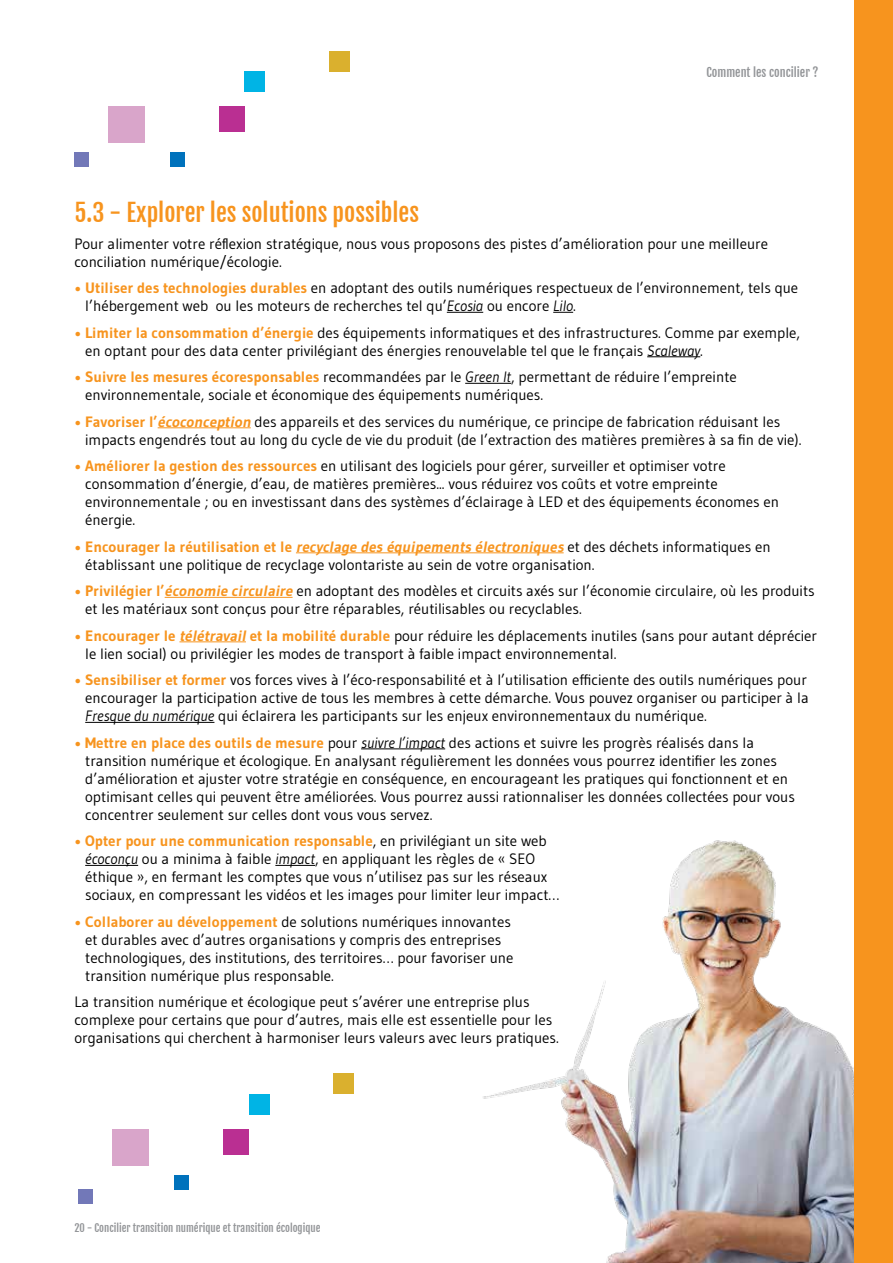
<style>
.page{position:relative;width:893px;height:1263px;background:#fff}
.page>*{position:absolute;margin:0;border:0;box-sizing:border-box;transform-origin:0 0}
.t1{font:24px "Fjalla One";color:#f7941e}
.t2{font:15px/18px "Gudea";color:#000}
.t3{font:12px "Fjalla One";color:#939598}
.t4{font:10.5px "Fjalla One";color:#939598}
.s1{font-weight:700;color:#f7941e}
.s2{font-style:italic}
.s3{font-weight:700;font-style:italic;color:#f7941e}
</style>
<div class="page">
<img style="left:483px;top:821px;width:372px;height:442px">
<div style="left:855px;top:0;width:38px;height:1263px;background:#f7941e"></div>
<div style="left:108px;top:106px;width:37px;height:37px;background:#d9a5ca"></div>
<div style="left:170px;top:152px;width:15px;height:15px;background:#0072bc"></div>
<div style="left:74px;top:152px;width:15px;height:15px;background:#7278b8"></div>
<div style="left:219px;top:106px;width:26px;height:26px;background:#ba2f92"></div>
<div style="left:245px;top:71px;width:20px;height:21px;background:#00b4e5"></div>
<div style="left:329px;top:51px;width:21px;height:20px;background:#dab02e"></div>
<div style="left:112px;top:1129px;width:37px;height:36px;background:#d9a5ca"></div>
<div style="left:174px;top:1175px;width:15px;height:14px;background:#0072bc"></div>
<div style="left:79px;top:1189px;width:14px;height:15px;background:#7278b8"></div>
<div style="left:223px;top:1129px;width:26px;height:25px;background:#ba2f92"></div>
<div style="left:249px;top:1094px;width:20px;height:20px;background:#00b4e5"></div>
<div style="left:333px;top:1074px;width:21px;height:20px;background:#dab02e"></div>
<hr style="left:447px;top:312px;width:36px;height:1px;background:#000">
<svg style="left:553px;top:312px;width:20px;height:1px"></svg>
<hr style="left:647px;top:356px;width:53px;height:1px;background:#000">
<hr style="left:465px;top:383px;width:46px;height:1px;background:#000">
<hr style="left:158px;top:427px;width:93px;height:1px;background:#f7941e">
<hr style="left:296px;top:552px;width:268px;height:1px;background:#f7941e">
<hr style="left:165px;top:597px;width:128px;height:1px;background:#f7941e">
<hr style="left:179px;top:641px;width:67px;height:1px;background:#f7941e">
<hr style="left:85px;top:722px;width:129px;height:1px;background:#000">
<hr style="left:361px;top:748px;width:84px;height:1px;background:#000">
<hr style="left:85px;top:865px;width:53px;height:1px;background:#000">
<hr style="left:275px;top:865px;width:40px;height:1px;background:#000">
<p class="t3" style="left:706px;top:64px;width:114px">Comment les concilier ?</p>
<h1 class="t1" style="left:74px;top:198px;width:346px">5.3 - Explorer les solutions possibles</h1>
<p class="t2" style="left:74px;top:234px;width:695px">Pour alimenter votre réflexion stratégique, nous vous proposons des pistes d’amélioration pour une meilleure conciliation numérique/écologie.</p>
<p class="t2" style="left:85px;top:279px;width:715px;text-indent:-11px"><span class="s1">• Utiliser des technologies durables</span> en adoptant des outils numériques respectueux de l’environnement, tels que l’hébergement web ou les moteurs de recherches tel qu’<span class="s2">Ecosia</span> ou encore <span class="s2">Lilo</span>.</p>
<p class="t2" style="left:85px;top:323px;width:716px;text-indent:-11px"><span class="s1">• Limiter la consommation d’énergie</span> des équipements informatiques et des infrastructures. Comme par exemple, en optant pour des data center privilégiant des énergies renouvelable tel que le français <span class="s2">Scaleway</span>.</p>
<p class="t2" style="left:85px;top:368px;width:653px;text-indent:-11px"><span class="s1">• Suivre les mesures écoresponsables</span> recommandées par le <span class="s2">Green It</span>, permettant de réduire l’empreinte environnementale, sociale et économique des équipements numériques.</p>
<p class="t2" style="left:85px;top:412px;width:718px;text-indent:-11px"><span class="s1">• Favoriser l’</span><span class="s3">écoconception</span> des appareils et des services du numérique, ce principe de fabrication réduisant les impacts engendrés tout au long du cycle de vie du produit (de l’extraction des matières premières à sa fin de vie).</p>
<p class="t2" style="left:85px;top:457px;width:695px;text-indent:-11px"><span class="s1">• Améliorer la gestion des ressources</span> en utilisant des logiciels pour gérer, surveiller et optimiser votre consommation d’énergie, d’eau, de matières premières... vous réduirez vos coûts et votre empreinte environnementale ; ou en investissant dans des systèmes d’éclairage à LED et des équipements économes en énergie.</p>
<p class="t2" style="left:85px;top:537px;width:687px;text-indent:-11px"><span class="s1">• Encourager la réutilisation et le</span> <span class="s3">recyclage des équipements électroniques</span> et des déchets informatiques en établissant une politique de recyclage volontariste au sein de votre organisation.</p>
<p class="t2" style="left:85px;top:582px;width:731px;text-indent:-11px"><span class="s1">• Privilégier l’</span><span class="s3">économie circulaire</span>en adoptant des modèles et circuits axés sur l’économie circulaire, où les produits et les matériaux sont conçus pour être réparables, réutilisables ou recyclables.</p>
<p class="t2" style="left:85px;top:626px;width:733px;text-indent:-11px"><span class="s1">• Encourager le</span> <span class="s3">télétravail</span><span class="s1">et la mobilité durable</span> pour réduire les déplacements inutiles (sans pour autant déprécier le lien social) ou privilégier les modes de transport à faible impact environnemental.</p>
<p class="t2" style="left:85px;top:671px;width:725px;text-align:justify;text-indent:-11px"><span class="s1">• Sensibiliser et former</span> vos forces vives à l’éco-responsabilité et à l’utilisation efficiente des outils numériques pour encourager la participation active de tous les membres à cette démarche. Vous pouvez organiser ou participer à la <span class="s2">Fresque du numérique</span> qui éclairera les participants sur les enjeux environnementaux du numérique.</p>
<p class="t2" style="left:85px;top:733px;width:711px;text-indent:-11px"><span class="s1">• Mettre en place des outils de mesure</span> pour <span class="s2">suivre l’impact</span> des actions et suivre les progrès réalisés dans la transition numérique et écologique. En analysant régulièrement les données vous pourrez identifier les zones d’amélioration et ajuster votre stratégie en conséquence, en encourageant les pratiques qui fonctionnent et en optimisant celles qui peuvent être améliorées. Vous pourrez aussi rationnaliser les données collectées pour vous concentrer seulement sur celles dont vous vous servez.</p>
<p class="t2" style="left:85px;top:832px;width:476px;text-indent:-11px"><span class="s1">• Opter pour une communication responsable</span>, en privilégiant un site web <span class="s2">écoconçu</span> ou a minima à faible <span class="s2">impact</span>, en appliquant les règles de « SEO éthique », en fermant les comptes que vous n’utilisez pas sur les réseaux sociaux, en compressant les vidéos et les images pour limiter leur impact…</p>
<p class="t2" style="left:85px;top:912px;width:430px;text-indent:-11px"><span class="s1">• Collaborer au développement</span> de solutions numériques innovantes et durables avec d’autres organisations y compris des entreprises technologiques, des institutions, des territoires… pour favoriser une transition numérique plus responsable.</p>
<p class="t2" style="left:74px;top:993px;width:486px">La transition numérique et écologique peut s’avérer une entreprise plus complexe pour certains que pour d’autres, mais elle est essentielle pour les organisations qui cherchent à harmoniser leurs valeurs avec leurs pratiques.</p>
<p class="t4" style="left:74px;top:1221px;width:247px">20 - Concilier transition numérique et transition écologique</p>
</div>
